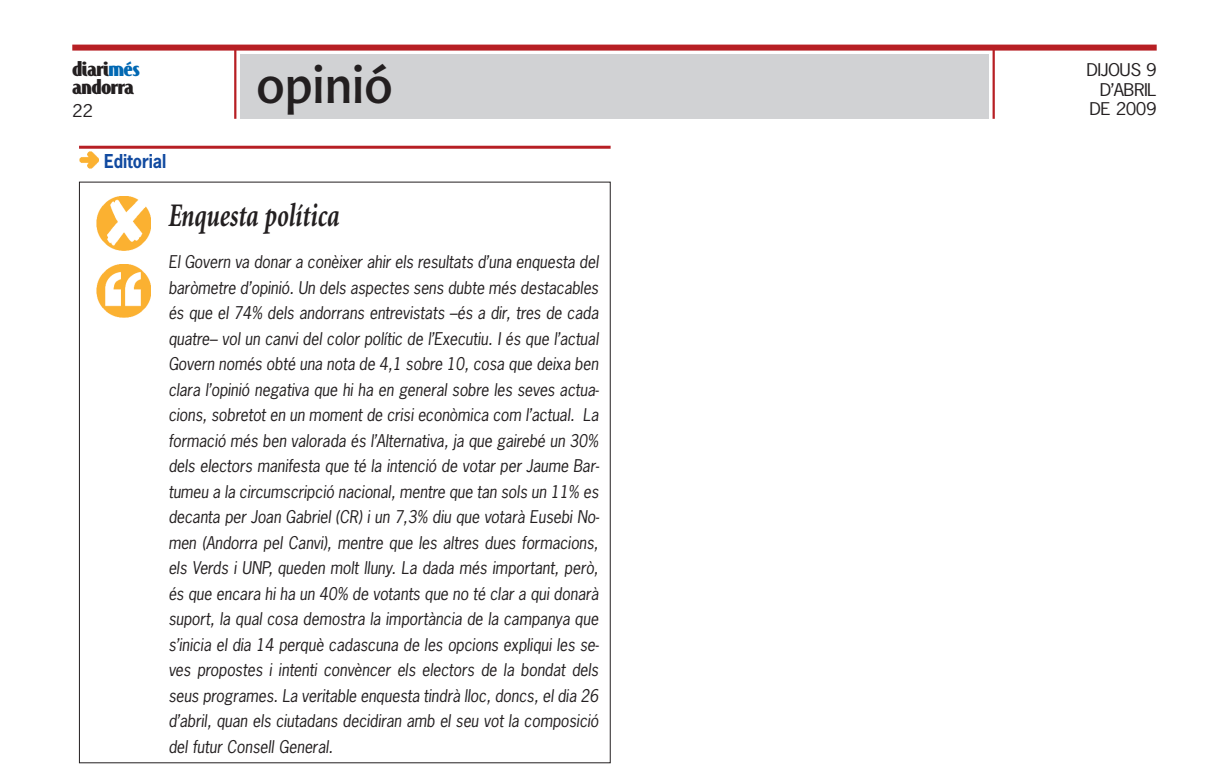
<style>
.page{position:relative;width:1229px;height:768px;background:#fff}
.page>*{position:absolute;margin:0;border:0;box-sizing:border-box;transform-origin:0 0}
.t1{font:52.5px "Advert";color:#231f20;scale:.9 1}
.t2{font:italic 700 33px "Minion";color:#231f20;scale:.73 1}
.t3{font:700 22.5px/18px "Jandoni";letter-spacing:-.02em;color:#231f20;scale:1.12 1}
.t4{font:700 18px "News Gothic";color:#114aa0;scale:.9 1}
.t5{font:italic 16.5px/25.5px "News Gothic";letter-spacing:-.005em;color:#231f20;text-align:justify;scale:.95 1}
.t6{font:16.5px/19.8px "News Gothic";letter-spacing:-.03em;color:#231f20;text-align:right;scale:1.12 1}
.s1{color:#0168b3}
</style>
<div class="page">
<div style="left:240px;top:54px;width:748px;height:65px;background:#d1d2d4"></div>
<hr style="left:992px;top:48px;width:3px;height:71px;background:#b71f24">
<div style="left:72px;top:45px;width:1085px;height:6px;background:#b71f24"></div>
<hr style="left:234px;top:48px;width:2px;height:71px;background:#b71f24">
<img style="left:96px;top:197px;width:54px;height:53px">
<img style="left:96px;top:264px;width:54px;height:54px">
<hr style="left:79px;top:146px;width:532px;height:3px;background:#b71f24">
<img style="left:79px;top:151px;width:19px;height:18px">
<h3 class="t3" style="left:72px;top:60px;width:62px">diari<span class="s1">més </span>andorra</h3>
<p class="t6" style="left:72px;top:101px;width:20px">22</p>
<p class="t4" style="left:104px;top:151px;width:71px">Editorial</p>
<h1 class="t1" style="left:257px;top:54px;width:153px">opinió</h1>
<h2 class="t2" style="left:168px;top:202px;width:236px">Enquesta política</h2>
<p class="t5" style="left:168px;top:250px;width:455px">El Govern va donar a conèixer ahir els resultats d’una enquesta del baròmetre d’opinió. Un dels aspectes sens dubte més destacables és que el 74% dels andorrans entrevistats –és a dir, tres de cada quatre– vol un canvi del color polític de l’Executiu. I és que l’actual Govern només obté una nota de 4,1 sobre 10, cosa que deixa ben clara l’opinió negativa que hi ha en general sobre les seves actua&shy;cions, sobretot en un moment de crisi econòmica com l’actual. La formació més ben valorada és l’Alternativa, ja que gairebé un 30% dels electors manifesta que té la intenció de votar per Jaume Bar&shy;tumeu a la circumscripció nacional, mentre que tan sols un 11% es decanta per Joan Gabriel (CR) i un 7,3% diu que votarà Eusebi No&shy;men (Andorra pel Canvi), mentre que les altres dues formacions, els Verds i UNP, queden molt lluny. La dada més important, però, és que encara hi ha un 40% de votants que no té clar a qui donarà suport, la qual cosa demostra la importància de la campanya que s’inicia el dia 14 perquè cadascuna de les opcions expliqui les se&shy;ves propostes i intenti convèncer els electors de la bondat dels seus programes. La veritable enquesta tindrà lloc, doncs, el dia 26 d’abril, quan els ciutadans decidiran amb el seu vot la composició del futur Consell General.</p>
<p class="t6" style="left:1086px;top:60px;width:64px">DIJOUS 9<br>D’ABRIL</p>
<p class="t6" style="left:1089px;top:100px;width:61px">DE 2009</p>
</div>
